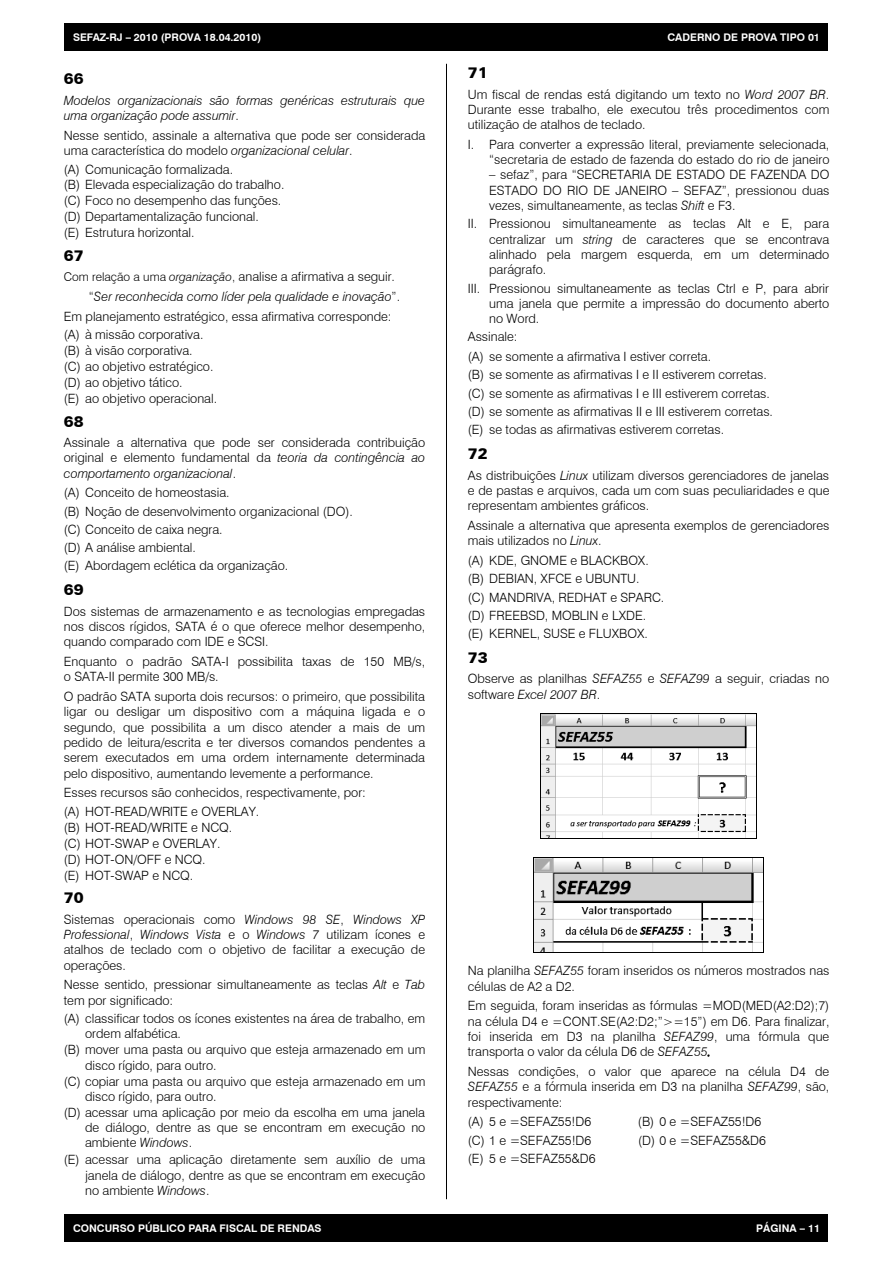
<style>
.page{position:relative;width:893px;height:1263px;background:#fff}
.page>*{position:absolute;margin:0;border:0;box-sizing:border-box;transform-origin:0 0}
.t1{font:15px "Zurich Blk BT";color:#000}
.t2{font:12.75px/15.3px "Swis 721 Lt BT";color:#000}
.t3{font:italic 12.75px/15.5px "Swis 721 Lt BT";color:#000}
.t4{font:700 10.5px "Swiss 721 BT";color:#fff}
.s1{font-style:normal}
.s2{font-style:italic}
.s3{font-size:12px}
.s4{font-style:italic;font-size:12px}
</style>
<div class="page">
<div style="left:65px;top:23px;width:763px;height:27px;background:#000"></div>
<div style="left:65px;top:1215px;width:763px;height:27px;background:#000"></div>
<hr style="left:446px;top:64px;width:1px;height:1135px;background:#000">
<img style="left:541px;top:715px;width:215px;height:124px">
<hr style="left:540px;top:714px;width:217px;height:1px;background:#000">
<hr style="left:540px;top:714px;width:1px;height:125px;background:#000">
<hr style="left:756px;top:714px;width:1px;height:125px;background:#000">
<hr style="left:540px;top:839px;width:217px;height:1px;background:#000">
<img style="left:535px;top:858px;width:228px;height:94px">
<hr style="left:534px;top:857px;width:229px;height:1px;background:#000">
<hr style="left:534px;top:857px;width:1px;height:95px;background:#000">
<hr style="left:763px;top:857px;width:1px;height:95px;background:#000">
<hr style="left:534px;top:952px;width:229px;height:1px;background:#000">
<p class="t4" style="left:73px;top:31px;width:190px">SEFAZ-RJ – 2010 (PROVA 18.04.2010)</p>
<p class="t4" style="left:667px;top:31px;width:154px">CADERNO DE PROVA TIPO 01</p>
<p class="t1" style="left:64px;top:70px;width:21px">66</p>
<p class="t3" style="left:64px;top:92px;width:363px">Modelos organizacionais são formas genéricas estruturais que uma organização pode assumir<span class="s1">.</span></p>
<p class="t2" style="left:64px;top:127px;width:363px">Nesse sentido, assinale a alternativa que pode ser considerada uma característica do modelo <span class="s2">organizacional celular</span>.</p>
<p class="t2" style="left:64px;top:161px;width:222px;line-height:15.9px">(A) Comunicação formalizada.<br>(B) Elevada especialização do trabalho. (C) Foco no desempenho das funções. (D) Departamentalização funcional.<br>(E) Estrutura horizontal.</p>
<p class="t1" style="left:64px;top:246px;width:21px">67</p>
<p class="t2" style="left:64px;top:269px;width:333px"><span class="s3">Com relação a uma</span> <span class="s4">organização</span><span class="s3">,</span> analise a afirmativa a seguir.</p>
<p class="t3" style="left:89px;top:289px;width:313px"><span class="s1">“</span>Ser reconhecida como líder pela qualidade e inovação<span class="s1">”.</span></p>
<p class="t2" style="left:64px;top:308px;width:329px">Em planejamento estratégico, essa afirmativa corresponde:</p>
<p class="t2" style="left:64px;top:327px;width:141px">(A) à missão corporativa.</p>
<p class="t2" style="left:64px;top:343px;width:155px;line-height:15.9px">(B) à visão corporativa.<br>(C) ao objetivo estratégico. (D) ao objetivo tático.<br>(E) ao objetivo operacional.</p>
<p class="t1" style="left:64px;top:412px;width:21px">68</p>
<p class="t2" style="left:64px;top:435px;width:363px;text-align:justify">Assinale a alternativa que pode ser considerada contribuição original e elemento fundamental da <span class="s2">teoria da contingência ao comportamento organizacional</span>.</p>
<p class="t2" style="left:64px;top:483px;width:290px;line-height:18.3px">(A) Conceito de homeostasia.<br>(B) Noção de desenvolvimento organizacional (DO). (C) Conceito de caixa negra.<br>(D) A análise ambiental.<br>(E) Abordagem eclética da organização.</p>
<p class="t1" style="left:64px;top:581px;width:21px">69</p>
<p class="t2" style="left:64px;top:603px;width:363px;text-align:justify">Dos sistemas de armazenamento e as tecnologias empregadas nos discos rígidos, SATA é o que oferece melhor desempenho, quando comparado com IDE e SCSI.</p>
<p class="t2" style="left:64px;top:654px;width:363px">Enquanto o padrão SATA-I possibilita taxas de 150 MB/s, o SATA-II permite 300 MB/s.</p>
<p class="t2" style="left:64px;top:689px;width:363px;text-align:justify">O padrão SATA suporta dois recursos: o primeiro, que possibilita ligar ou desligar um dispositivo com a máquina ligada e o segundo, que possibilita a um disco atender a mais de um pedido de leitura/escrita e ter diversos comandos pendentes a serem executados em uma ordem internamente determinada pelo dispositivo, aumentando levemente a performance.</p>
<p class="t2" style="left:64px;top:783px;width:304px;line-height:18.6px">Esses recursos são conhecidos, respectivamente, por: (A) HOT-READ/WRITE e OVERLAY.</p>
<p class="t2" style="left:64px;top:819px;width:170px;line-height:15.9px">(B) HOT-READ/WRITE e NCQ. (C) HOT-SWAP e OVERLAY. (D) HOT-ON/OFF e NCQ.<br>(E) HOT-SWAP e NCQ.</p>
<p class="t1" style="left:64px;top:889px;width:21px">70</p>
<p class="t2" style="left:64px;top:911px;width:363px;text-align:justify">Sistemas operacionais como <span class="s2">Windows 98 SE</span>, <span class="s2">Windows XP Professional</span>, <span class="s2">Windows Vista</span> e o <span class="s2">Windows 7</span> utilizam ícones e atalhos de teclado com o objetivo de facilitar a execução de operações.</p>
<p class="t2" style="left:64px;top:977px;width:363px">Nesse sentido, pressionar simultaneamente as teclas <span class="s2">Alt</span> e <span class="s2">Tab </span>tem por significado:</p>
<p class="t2" style="left:64px;top:1011px;width:363px">(A) classificar todos os ícones existentes na área de trabalho, em</p>
<p class="t2" style="left:85px;top:1026px;width:97px">ordem alfabética.</p>
<p class="t2" style="left:64px;top:1042px;width:363px">(B) mover uma pasta ou arquivo que esteja armazenado em um</p>
<p class="t2" style="left:85px;top:1057px;width:133px">disco rígido, para outro.</p>
<p class="t2" style="left:64px;top:1073px;width:363px">(C) copiar uma pasta ou arquivo que esteja armazenado em um</p>
<p class="t2" style="left:85px;top:1088px;width:133px">disco rígido, para outro.</p>
<p class="t2" style="left:64px;top:1104px;width:363px">(D) acessar uma aplicação por meio da escolha em uma janela</p>
<p class="t2" style="left:85px;top:1119px;width:342px">de diálogo, dentre as que se encontram em execução no</p>
<p class="t2" style="left:85px;top:1135px;width:109px">ambiente <span class="s2">Windows</span>.</p>
<p class="t2" style="left:85px;top:1152px;width:342px;text-align:justify;text-indent:-21px">(E) acessar uma aplicação diretamente sem auxílio de uma janela de diálogo, dentre as que se encontram em execução no ambiente <span class="s2">Windows</span>.</p>
<p class="t1" style="left:468px;top:64px;width:21px">71</p>
<p class="t2" style="left:468px;top:86px;width:363px;text-align:justify">Um fiscal de rendas está digitando um texto no <span class="s2">Word 2007 BR</span>.<br>Durante esse trabalho, ele executou três procedimentos com utilização de atalhos de teclado.</p>
<p class="t2" style="left:468px;top:137px;width:363px;text-align:right">I. Para converter a expressão literal, previamente selecionada, “secretaria de estado de fazenda do estado do rio de janeiro</p>
<p class="t2" style="left:489px;top:167px;width:342px;text-align:justify">– sefaz”, para “SECRETARIA DE ESTADO DE FAZENDA DO ESTADO DO RIO DE JANEIRO – SEFAZ”, pressionou duas vezes, simultaneamente, as teclas <span class="s2">Shift</span> e F3.</p>
<p class="t2" style="left:489px;top:216px;width:342px;text-align:justify;text-indent:-21px">II. Pressionou simultaneamente as teclas Alt e E, para centralizar um <span class="s2">string</span> de caracteres que se encontrava alinhado pela margem esquerda, em um determinado parágrafo.</p>
<p class="t2" style="left:489px;top:280px;width:342px;text-align:justify;text-indent:-21px">III. Pressionou simultaneamente as teclas Ctrl e P, para abrir uma janela que permite a impressão do documento aberto no Word.</p>
<p class="t2" style="left:468px;top:327px;width:245px;line-height:19.8px">Assinale:<br>(A) se somente a afirmativa I estiver correta.</p>
<p class="t2" style="left:468px;top:366px;width:307px;line-height:18.3px">(B) se somente as afirmativas I e II estiverem corretas. (C) se somente as afirmativas I e III estiverem corretas. (D) se somente as afirmativas II e III estiverem corretas. (E) se todas as afirmativas estiverem corretas.</p>
<p class="t1" style="left:468px;top:445px;width:21px">72</p>
<p class="t2" style="left:468px;top:467px;width:363px;text-align:justify">As distribuições <span class="s2">Linux</span> utilizam diversos gerenciadores de janelas e de pastas e arquivos, cada um com suas peculiaridades e que representam ambientes gráficos.</p>
<p class="t2" style="left:468px;top:518px;width:363px">Assinale a alternativa que apresenta exemplos de gerenciadores mais utilizados no <span class="s2">Linux</span>.</p>
<p class="t2" style="left:468px;top:551px;width:198px;line-height:18.3px">(A) KDE, GNOME e BLACKBOX. (B) DEBIAN, XFCE e UBUNTU.<br>(C) MANDRIVA, REDHAT e SPARC. (D) FREEBSD, MOBLIN e LXDE. (E) KERNEL, SUSE e FLUXBOX.</p>
<p class="t1" style="left:468px;top:648px;width:21px">73</p>
<p class="t2" style="left:468px;top:671px;width:363px">Observe as planilhas <span class="s2">SEFAZ55</span> e <span class="s2">SEFAZ99</span> a seguir, criadas no software <span class="s2">Excel 2007 BR</span>.</p>
<p class="t2" style="left:468px;top:963px;width:363px">Na planilha <span class="s2">SEFAZ55</span> foram inseridos os números mostrados nas células de A2 a D2.</p>
<p class="t2" style="left:468px;top:998px;width:363px;text-align:justify">Em seguida, foram inseridas as fórmulas <span class="s2">=</span>MOD(MED(A2:D2);7) na célula D4 e =CONT.SE(A2:D2;”&gt;=15”) em D6. Para finalizar, foi inserida em D3 na planilha <span class="s2">SEFAZ99</span>, uma fórmula que transporta o valor da célula D6 de <span class="s2">SEFAZ55.</span></p>
<p class="t2" style="left:468px;top:1063px;width:363px;text-align:justify">Nessas condições, o valor que aparece na célula D4 de <span class="s2">SEFAZ55</span> e a fórmula inserida em D3 na planilha <span class="s2">SEFAZ99</span>, são, respectivamente:</p>
<p class="t2" style="left:468px;top:1114px;width:125px">(A) 5 e =SEFAZ55!D6</p>
<p class="t2" style="left:638px;top:1114px;width:125px">(B) 0 e =SEFAZ55!D6</p>
<p class="t2" style="left:468px;top:1132px;width:125px">(C) 1 e =SEFAZ55!D6</p>
<p class="t2" style="left:638px;top:1132px;width:129px">(D) 0 e =SEFAZ55&amp;D6</p>
<p class="t2" style="left:468px;top:1150px;width:129px">(E) 5 e =SEFAZ55&amp;D6</p>
<p class="t4" style="left:73px;top:1222px;width:250px">CONCURSO PÚBLICO PARA FISCAL DE RENDAS</p>
<p class="t4" style="left:756px;top:1222px;width:65px">PÁGINA – 11</p>
</div>
